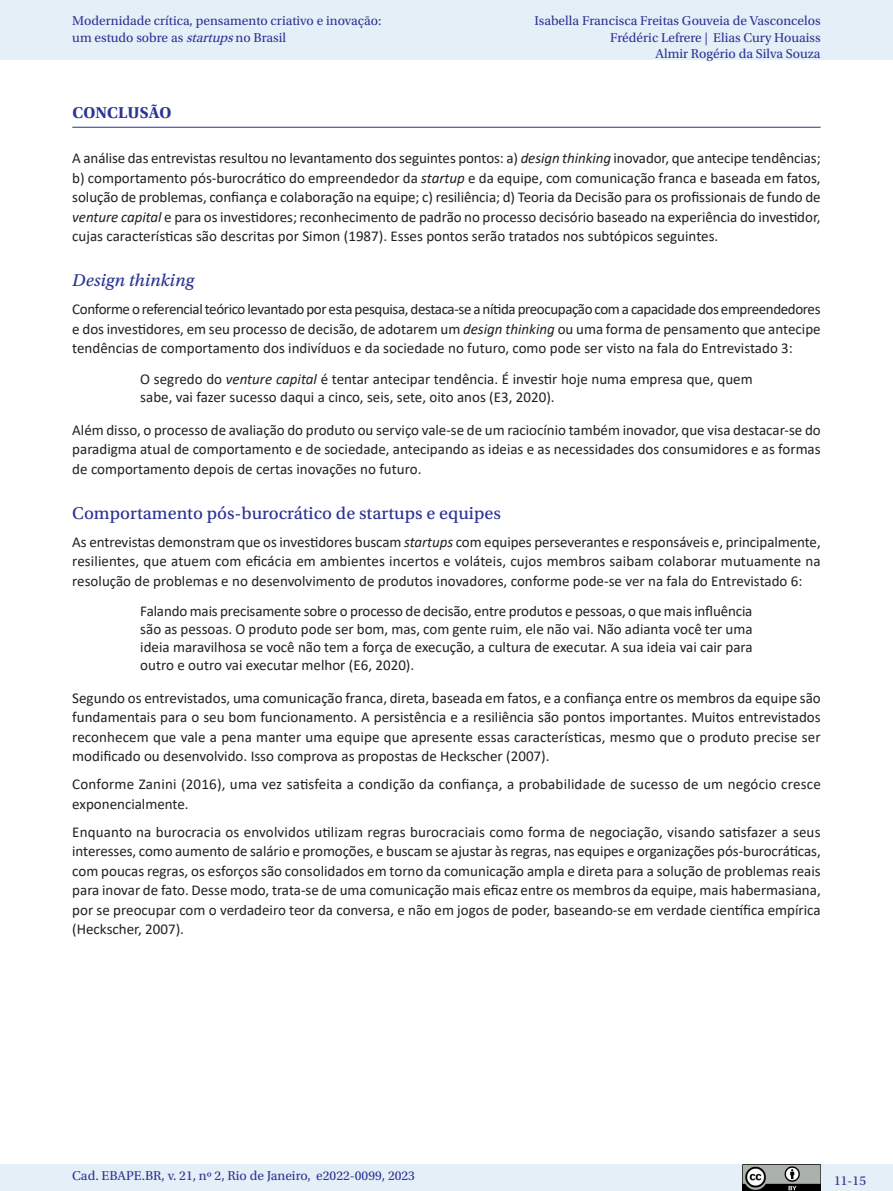
<style>
.page{position:relative;width:893px;height:1191px;background:#fff}
.page>*{position:absolute;margin:0;border:0;box-sizing:border-box;transform-origin:0 0}
._07_2_sub2{font:18px "Utopia Std Capt";color:#2b3393}
._07_2_sub2-2{font:18px "Utopia Std Capt It";color:#2b3393}
._07_1_sub_1{font:700 16.5px "Utopia Std";letter-spacing:.01em;color:#2b3393}
._06_0_texto{font:15px/19.5px "Calibri";color:#231f20;text-align:justify}
._06_2_citação{font:15px/18px "Calibri";color:#231f20}
.t1{font:13.5px/16.5px "Utopia Std";color:#2b3393}
.s1{font-style:italic}
</style>
<div class="page">
<div style="left:0;top:0;width:893px;height:60px;background:#e4eff8"></div>
<div style="left:0;top:1164px;width:893px;height:27px;background:#e4eff8"></div>
<img style="left:743px;top:1164px;width:78px;height:27px">
<hr style="left:72px;top:127px;width:749px;height:1px;background:#2b3393">
<p class="t1" style="left:72px;top:13px;width:311px">Modernidade crítica, pensamento criativo e inovação: um estudo sobre as <span class="s1">startups</span>no Brasil</p>
<p class="t1" style="left:535px;top:13px;width:288px;text-align:right">Isabella Francisca Freitas Gouveia de Vasconcelos<br>Frédéric Lefrere | Elias Cury Houaiss<br>Almir Rogério da Silva Souza</p>
<p class="_07_1_sub_1" style="left:72px;top:103px;width:101px">CONCLUSÃO</p>
<p class="_06_0_texto" style="left:72px;top:148px;width:750px">A análise das entrevistas resultou no levantamento dos seguintes pontos: a) <span class="s1">design thinking</span> inovador, que antecipe tendências; b) comportamento pós-burocrático do empreendedor da <span class="s1">startup</span> e da equipe, com comunicação franca e baseada em fatos, solução de problemas, confiança e colaboração na equipe; c) resiliência; d) Teoria da Decisão para os profissionais de fundo de <span class="s1">venture capital</span> e para os investidores; reconhecimento de padrão no processo decisório baseado na experiência do investidor, cujas características são descritas por Simon (1987). Esses pontos serão tratados nos subtópicos seguintes.</p>
<p class="_07_2_sub2-2" style="left:72px;top:270px;width:123px">Design thinking</p>
<p class="_06_0_texto" style="left:72px;top:299px;width:750px">Conforme o referencial teórico levantado por esta pesquisa, destaca-se a nítida preocupação com a capacidade dos empreendedores e dos investidores, em seu processo de decisão, de adotarem um <span class="s1">design thinking</span> ou uma forma de pensamento que antecipe tendências de comportamento dos indivíduos e da sociedade no futuro, como pode ser visto na fala do Entrevistado 3:</p>
<p class="_06_2_citação" style="left:140px;top:370px;width:614px">O segredo do <span class="s1">venture capital</span> é tentar antecipar tendência. É investir hoje numa empresa que, quem sabe, vai fazer sucesso daqui a cinco, seis, sete, oito anos (E3, 2020).</p>
<p class="_06_0_texto" style="left:72px;top:419px;width:750px">Além disso, o processo de avaliação do produto ou serviço vale-se de um raciocínio também inovador, que visa destacar-se do paradigma atual de comportamento e de sociedade, antecipando as ideias e as necessidades dos consumidores e as formas de comportamento depois de certas inovações no futuro.</p>
<p class="_07_2_sub2" style="left:72px;top:503px;width:430px">Comportamento pós-burocrático de startups e equipes</p>
<p class="_06_0_texto" style="left:72px;top:531px;width:750px">As entrevistas demonstram que os investidores buscam <span class="s1">startups</span> com equipes perseverantes e responsáveis e, principalmente, resilientes, que atuem com eficácia em ambientes incertos e voláteis, cujos membros saibam colaborar mutuamente na resolução de problemas e no desenvolvimento de produtos inovadores, conforme pode-se ver na fala do Entrevistado 6:</p>
<p class="_06_2_citação" style="left:140px;top:602px;width:614px;text-align:justify">Falando mais precisamente sobre o processo de decisão, entre produtos e pessoas, o que mais influência são as pessoas. O produto pode ser bom, mas, com gente ruim, ele não vai. Não adianta você ter uma ideia maravilhosa se você não tem a força de execução, a cultura de executar. A sua ideia vai cair para outro e outro vai executar melhor (E6, 2020).</p>
<p class="_06_0_texto" style="left:72px;top:687px;width:750px">Segundo os entrevistados, uma comunicação franca, direta, baseada em fatos, e a confiança entre os membros da equipe são fundamentais para o seu bom funcionamento. A persistência e a resiliência são pontos importantes. Muitos entrevistados reconhecem que vale a pena manter uma equipe que apresente essas características, mesmo que o produto precise ser modificado ou desenvolvido. Isso comprova as propostas de Heckscher (2007).</p>
<p class="_06_0_texto" style="left:72px;top:774px;width:750px">Conforme Zanini (2016), uma vez satisfeita a condição da confiança, a probabilidade de sucesso de um negócio cresce exponencialmente.</p>
<p class="_06_0_texto" style="left:72px;top:821px;width:750px">Enquanto na burocracia os envolvidos utilizam regras burocraciais como forma de negociação, visando satisfazer a seus interesses, como aumento de salário e promoções, e buscam se ajustar às regras, nas equipes e organizações pós-burocráticas, com poucas regras, os esforços são consolidados em torno da comunicação ampla e direta para a solução de problemas reais para inovar de fato. Desse modo, trata-se de uma comunicação mais eficaz entre os membros da equipe, mais habermasiana, por se preocupar com o verdadeiro teor da conversa, e não em jogos de poder, baseando-se em verdade científica empírica (Heckscher, 2007).</p>
<p class="t1" style="left:72px;top:1167px;width:344px">Cad. EBAPE.BR, v. 21, nº 2, Rio de Janeiro, e2022-0099, 2023</p>
<p class="t1" style="left:834px;top:1172px;width:33px">11-15</p>
</div>
